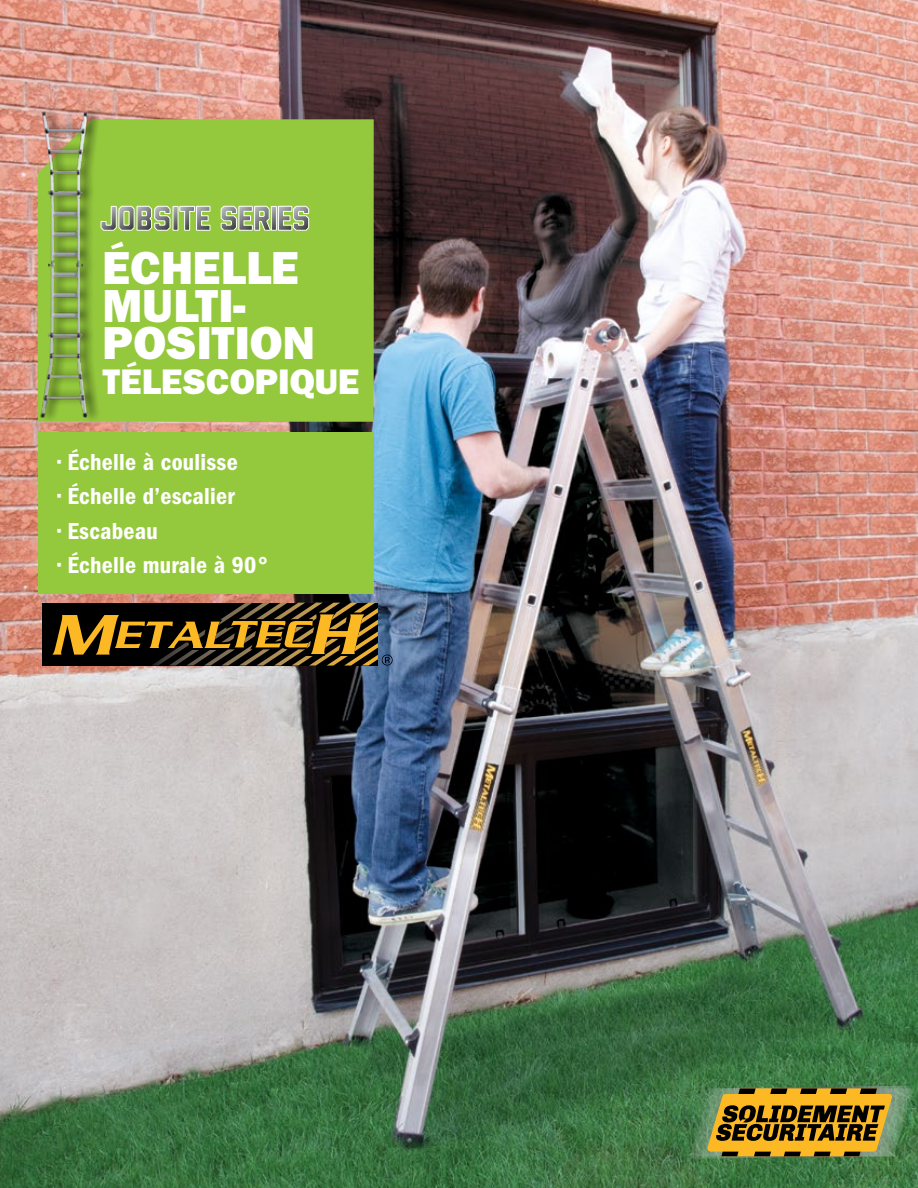
<style>
.page{position:relative;width:918px;height:1188px;background:#fff}
.page>*{position:absolute;margin:0;border:0;box-sizing:border-box;transform-origin:0 0}
.t1{font:46.65px/37.5px "ITC Franklin Gothic Std Hvy";color:#fff}
.t2{font:35.7px "ITC Franklin Gothic Std Hvy";color:#fff}
.t3{font:24px "ITC Franklin Gothic Std Dm Cd";letter-spacing:.01em;color:#fff}
</style>
<div class="page">
<img style="left:0;top:0;width:918px;height:1188px">
<div style="left:38px;top:119px;width:336px;height:303px;background:#95c93d"></div>
<div style="left:42px;top:603px;width:336px;height:63px;background:#000"></div>
<svg style="left:52px;top:603px;width:341px;height:63px"></svg>
<svg style="left:684px;top:1086px;width:231px;height:73px;background:#86792e"></svg>
<div style="left:38px;top:432px;width:336px;height:162px;background:#95c93d"></div>
<div style="left:40px;top:105px;width:62px;height:319px;background:#000;opacity:.75"></div>
<img style="left:38px;top:109px;width:71px;height:309px">
<svg style="left:100px;top:206px;width:111px;height:25px;background:#a0b286"></svg>
<svg style="left:221px;top:205px;width:88px;height:26px;background:#a4b190"></svg>
<h1 class="t1" style="left:103px;top:250px;width:214px">ÉCHELLE<br>MULTI-<br>POSITION</h1>
<h2 class="t2" style="left:103px;top:361px;width:259px">TÉLESCOPIQUE</h2>
<p class="t3" style="left:58px;top:448px;width:182px">• Échelle à coulisse</p>
<p class="t3" style="left:58px;top:482px;width:179px">• Échelle d’escalier</p>
<p class="t3" style="left:58px;top:517px;width:102px">• Escabeau</p>
<p class="t3" style="left:58px;top:551px;width:213px">• Échelle murale à 90°</p>
</div>
